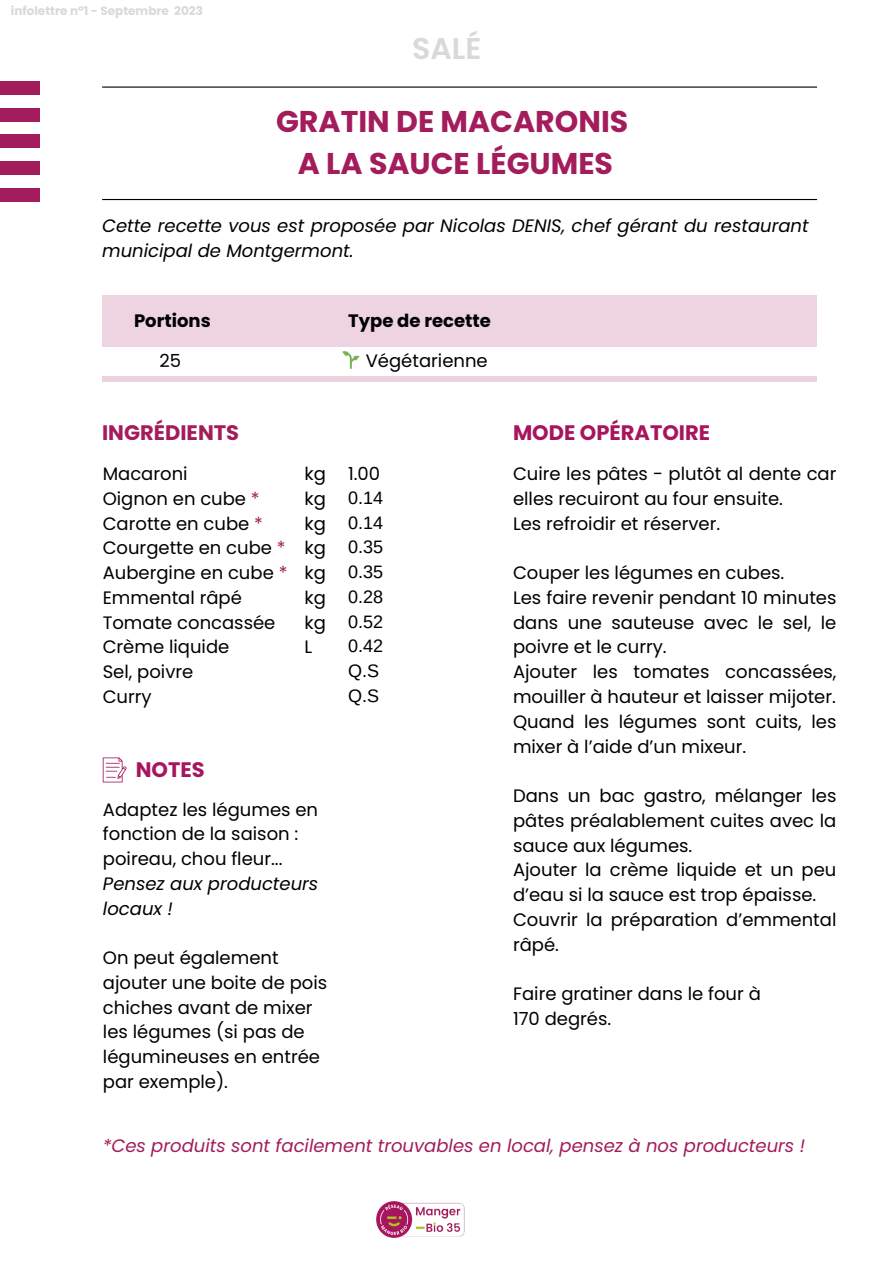
<style>
.page{position:relative;width:894px;height:1264px;background:#fff}
.page>*{position:absolute;margin:0;border:0;box-sizing:border-box;transform-origin:0 0}
.t1{font:700 30px "Poppins";color:#a31c5b}
.t2{font:600 30px "Poppins";color:#d9d9d9}
.t3{font:700 21px "Poppins";color:#a8155f}
.t4{font:700 21px "Poppins";color:#a31c5b}
.t5{font:18px/24.8px "Poppins";color:#000}
.t6{font:italic 18px/24.8px "Poppins";color:#000}
.t7{font:italic 18px "Poppins";color:#a31c5b}
.t8{font:18px "Arimo";color:#000}
.t9{font:700 18px "Poppins";color:#000}
.t10{font:700 12px "Poppins";color:#d9d9d9}
.s1{color:#a31c5b}
</style>
<div class="page">
<hr style="left:102px;top:86px;width:714px;height:2px;background:#000">
<hr style="left:102px;top:199px;width:714px;height:1px;background:#000">
<div style="left:102px;top:295px;width:714px;height:52px;background:#edd4e0"></div>
<div style="left:102px;top:376px;width:715px;height:6px;background:#ecd1de"></div>
<div style="left:0;top:81px;width:40px;height:13px;background:#a31c5b"></div>
<div style="left:0;top:108px;width:40px;height:13px;background:#a31c5b"></div>
<div style="left:0;top:135px;width:40px;height:13px;background:#a31c5b"></div>
<div style="left:0;top:161px;width:40px;height:14px;background:#a31c5b"></div>
<div style="left:0;top:188px;width:40px;height:13px;background:#a31c5b"></div>
<img style="left:376px;top:1201px;width:89px;height:37px">
<svg style="left:103px;top:757px;width:23px;height:25px"></svg>
<p class="t10" style="left:11px;top:2px;width:194px">infolettre n°1 - Septembre 2023</p>
<p class="t2" style="left:412px;top:28px;width:71px">SALÉ</p>
<p class="t1" style="left:276px;top:100px;width:353px">GRATIN DE MACARONIS</p>
<p class="t1" style="left:298px;top:142px;width:317px">A LA SAUCE LÉGUMES</p>
<p class="t6" style="left:102px;top:213px;width:707px">Cette recette vous est proposée par Nicolas DENIS, chef gérant du restaurant municipal de Montgermont.</p>
<p class="t9" style="left:134px;top:308px;width:78px">Portions</p>
<p class="t9" style="left:348px;top:308px;width:144px">Type de recette</p>
<p class="t5" style="left:159px;top:348px;width:23px">25</p>
<p class="t5" style="left:365px;top:348px;width:123px">Végétarienne</p>
<p class="t4" style="left:102px;top:418px;width:138px">INGRÉDIENTS</p>
<p class="t5" style="left:103px;top:461px;width:86px">Macaroni</p>
<p class="t5" style="left:103px;top:486px;width:158px">Oignon en cube <span class="s1">*</span></p>
<p class="t5" style="left:103px;top:511px;width:162px">Carotte en cube <span class="s1">*</span></p>
<p class="t5" style="left:103px;top:535px;width:184px">Courgette en cube <span class="s1">*</span></p>
<p class="t5" style="left:103px;top:560px;width:186px">Aubergine en cube <span class="s1">*</span></p>
<p class="t5" style="left:103px;top:585px;width:141px">Emmental râpé</p>
<p class="t5" style="left:103px;top:610px;width:174px">Tomate concassée</p>
<p class="t5" style="left:103px;top:634px;width:128px">Crème liquide</p>
<p class="t5" style="left:103px;top:659px;width:92px">Sel, poivre</p>
<p class="t5" style="left:103px;top:684px;width:50px">Curry</p>
<p class="t5" style="left:304px;top:461px;width:23px">kg</p>
<p class="t5" style="left:304px;top:486px;width:23px">kg</p>
<p class="t5" style="left:304px;top:511px;width:23px">kg</p>
<p class="t5" style="left:304px;top:535px;width:23px">kg</p>
<p class="t5" style="left:304px;top:560px;width:23px">kg</p>
<p class="t5" style="left:304px;top:585px;width:23px">kg</p>
<p class="t5" style="left:304px;top:610px;width:23px">kg</p>
<p class="t5" style="left:304px;top:634px;width:9px">L</p>
<p class="t3" style="left:136px;top:754px;width:70px">NOTES</p>
<p class="t5" style="left:103px;top:797px;width:216px">Adaptez les légumes en fonction de la saison : poireau, chou fleur...</p>
<p class="t6" style="left:103px;top:871px;width:217px">Pensez aux producteurs locaux !</p>
<p class="t5" style="left:103px;top:945px;width:226px">On peut également ajouter une boite de pois chiches avant de mixer les légumes (si pas de légumineuses en entrée par exemple).</p>
<p class="t5" style="left:348px;top:461px;width:34px">1.00</p>
<p class="t8" style="left:348px;top:487px;width:37px">0.14</p>
<p class="t8" style="left:348px;top:512px;width:37px">0.14</p>
<p class="t8" style="left:348px;top:537px;width:37px">0.35</p>
<p class="t8" style="left:348px;top:561px;width:37px">0.35</p>
<p class="t8" style="left:348px;top:586px;width:37px">0.28</p>
<p class="t8" style="left:348px;top:611px;width:37px">0.52</p>
<p class="t8" style="left:348px;top:636px;width:37px">0.42</p>
<p class="t8" style="left:348px;top:660px;width:32px">Q.S</p>
<p class="t8" style="left:348px;top:685px;width:32px">Q.S</p>
<p class="t3" style="left:513px;top:418px;width:199px">MODE OPÉRATOIRE</p>
<p class="t5" style="left:513px;top:461px;width:325px">Cuire les pâtes - plutôt al dente car elles recuiront au four ensuite.</p>
<p class="t5" style="left:513px;top:511px;width:209px">Les refroidir et réserver.</p>
<p class="t5" style="left:513px;top:560px;width:273px">Couper les légumes en cubes.</p>
<p class="t5" style="left:513px;top:585px;width:325px;text-align:justify">Les faire revenir pendant 10 minutes dans une sauteuse avec le sel, le poivre et le curry.</p>
<p class="t5" style="left:513px;top:659px;width:325px">Ajouter les tomates concassées, mouiller à hauteur et laisser mijoter.</p>
<p class="t5" style="left:513px;top:709px;width:325px">Quand les légumes sont cuits, les mixer à l’aide d’un mixeur.</p>
<p class="t5" style="left:513px;top:783px;width:325px;text-align:justify">Dans un bac gastro, mélanger les pâtes préalablement cuites avec la sauce aux légumes.</p>
<p class="t5" style="left:513px;top:857px;width:325px">Ajouter la crème liquide et un peu d’eau si la sauce est trop épaisse.</p>
<p class="t5" style="left:513px;top:907px;width:325px">Couvrir la préparation d’emmental râpé.</p>
<p class="t5" style="left:513px;top:981px;width:249px">Faire gratiner dans le four à</p>
<p class="t5" style="left:513px;top:1006px;width:100px">170 degrés.</p>
<p class="t7" style="left:103px;top:1133px;width:703px">*Ces produits sont facilement trouvables en local, pensez à nos producteurs !</p>
</div>
